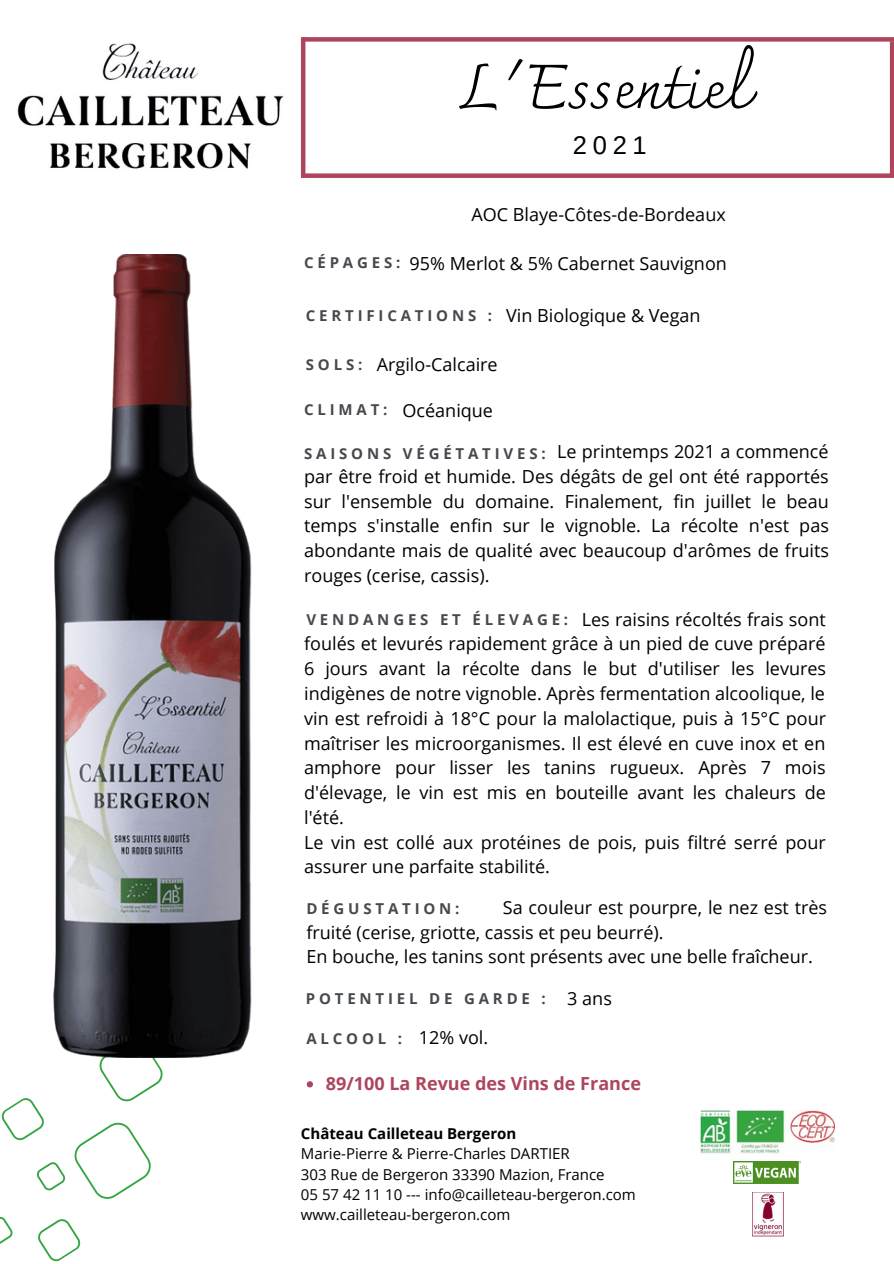
<style>
.page{position:relative;width:894px;height:1264px;background:#fff}
.page>*{position:absolute;margin:0;border:0;box-sizing:border-box;transform-origin:0 0}
.t1{font:61.5px "Charmonman";color:#000}
.t2{font:25.5px "Arimo";color:#000}
.t3{font:18px/24.8px "Open Sans";color:#000}
.t4{font:700 18px "Open Sans";color:#ad455d}
.t5{font:15px/20.2px "Open Sans";color:#000}
.t6{font:700 15px "Open Sans";letter-spacing:.255em;color:#464a4e}
.t7{font:700 15px "Open Sans";color:#000}
.s1{font-weight:700;font-size:15px;color:#464a4e}
.s2{font-weight:400;font-size:18px;color:#000}
</style>
<div class="page">
<svg style="left:1px;top:1057px;width:166px;height:142px"></svg>
<svg style="left:38px;top:1219px;width:43px;height:43px"></svg>
<svg style="left:0;top:1216px;width:13px;height:28px"></svg>
<img style="left:17px;top:43px;width:267px;height:126px">
<div style="left:303px;top:173px;width:590px;height:5px;background:#ad455d"></div>
<div style="left:303px;top:37px;width:590px;height:5px;background:#ad455d"></div>
<hr style="left:301px;top:37px;width:4px;height:141px;background:#ad455d">
<svg style="left:889px;top:41px;width:4px;height:133px"></svg>
<img style="left:53px;top:254px;width:199px;height:803px">
<svg style="left:306px;top:1081px;width:7px;height:6px"></svg>
<img style="left:733px;top:1161px;width:67px;height:22px">
<img style="left:752px;top:1192px;width:31px;height:45px">
<img style="left:700px;top:1110px;width:134px;height:44px">
<h1 class="t1" style="left:460px;top:51px;width:290px">L'Essentiel</h1>
<h2 class="t2" style="left:573px;top:131px;width:75px">2021</h2>
<p class="t3" style="left:471px;top:202px;width:256px">AOC Blaye-Côtes-de-Bordeaux</p>
<p class="t3" style="left:304px;top:250px;width:424px"><span class="s1">C É P A G E S :</span> 95% Merlot &amp; 5% Cabernet Sauvignon</p>
<p class="t3" style="left:306px;top:302px;width:396px"><span class="s1">C E R T I F I C A T I O N S :</span> Vin Biologique &amp; Vegan</p>
<p class="t3" style="left:306px;top:352px;width:193px"><span class="s1">S O L S :</span> Argilo-Calcaire</p>
<p class="t3" style="left:304px;top:397px;width:190px"><span class="s1">C L I M A T :</span> Océanique</p>
<p class="t3" style="left:304px;top:438px;width:526px;text-align:justify"><span class="s1">S A I S O N S V É G É T A T I V E S :</span> Le printemps 2021 a commencé par être froid et humide. Des dégâts de gel ont été rapportés sur l'ensemble du domaine. Finalement, fin juillet le beau temps s'installe enfin sur le vignoble. La récolte n'est pas abondante mais de qualité avec beaucoup d'arômes de fruits rouges (cerise, cassis).</p>
<p class="t3" style="left:304px;top:606px;width:523px"><span class="s1">V E N D A N G E S E T É L E V A G E :</span> Les raisins récoltés frais sont foulés et levurés rapidement grâce à un pied de cuve préparé 6 jours avant la récolte dans le but d'utiliser les levures indigènes de notre vignoble. Après fermentation alcoolique, le vin est refroidi à 18°C pour la malolactique, puis à 15°C pour maîtriser les microorganismes. Il est élevé en cuve inox et en amphore pour lisser les tanins rugueux. Après 7 mois d'élevage, le vin est mis en bouteille avant les chaleurs de l'été.<br>Le vin est collé aux protéines de pois, puis filtré serré pour assurer une parfaite stabilité.</p>
<p class="t6" style="left:306px;top:898px;width:155px">DÉGUSTATION:</p>
<p class="t3" style="left:306px;top:894px;width:522px;text-indent:196px">Sa couleur est pourpre, le nez est très fruité (cerise, griotte, cassis et peu beurré).<br>En bouche, les tanins sont présents avec une belle fraîcheur.</p>
<p class="t6" style="left:306px;top:987px;width:307px">POTENTIEL DE GARDE : <span class="s2">3 ans</span></p>
<p class="t6" style="left:306px;top:1027px;width:183px">ALCOOL : <span class="s2">12% vol.</span></p>
<p class="t4" style="left:326px;top:1071px;width:316px">89/100 La Revue des Vins de France</p>
<p class="t7" style="left:301px;top:1122px;width:217px">Château Cailleteau Bergeron</p>
<p class="t5" style="left:301px;top:1143px;width:336px">Marie-Pierre &amp; Pierre-Charles DARTIER<br>303 Rue de Bergeron 33390 Mazion, France<br>05 57 42 11 10 --- info@cailleteau-bergeron.com www.cailleteau-bergeron.com</p>
</div>
